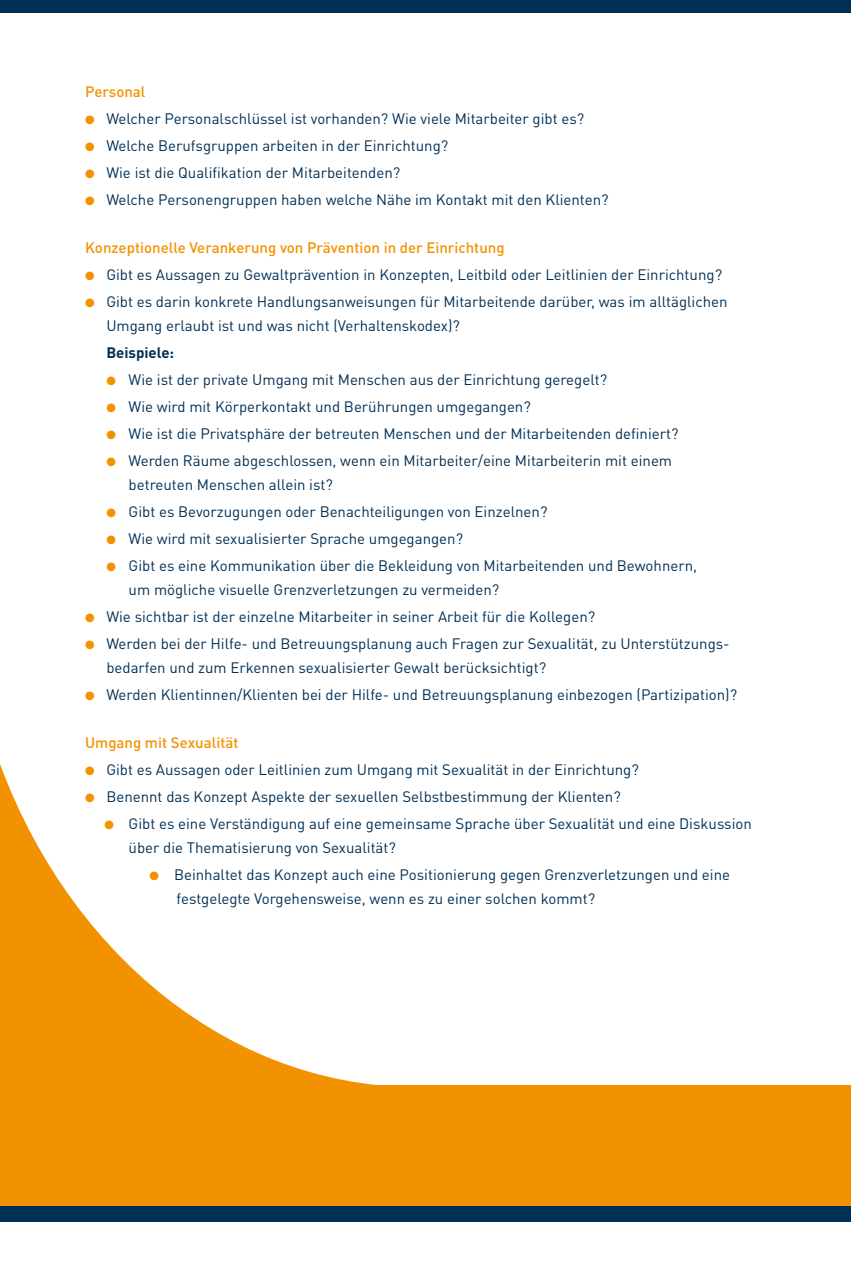
<style>
.page{position:relative;width:851px;height:1263px;background:#fff}
.page>*{position:absolute;margin:0;border:0;box-sizing:border-box;transform-origin:0 0}
.t1{font:15px/24px "DIN Pro";color:#003056}
.t2{font:500 15px "DIN Pro";color:#f39200}
.t3{font:700 15px "DIN Pro";color:#003056}
.s1{color:#f39200}
</style>
<div class="page">
<div style="left:0;top:0;width:850px;height:13px;background:#003056"></div>
<div style="left:0;top:1144px;width:850px;height:78px;background:#003056"></div>
<div style="left:0;top:1086px;width:850px;height:120px;background:#f39200"></div>
<svg style="left:0;top:764px;width:417px;height:322px"></svg>
<p class="t2" style="left:85px;top:81px;width:62px">Personal</p>
<p class="t1" style="left:85px;top:105px;width:500px"><span class="s1">●</span> Welcher Personalschlüssel ist vorhanden? Wie viele Mitarbeiter gibt es?</p>
<p class="t1" style="left:85px;top:132px;width:364px"><span class="s1">●</span> Welche Berufsgruppen arbeiten in der Einrichtung?</p>
<p class="t1" style="left:85px;top:159px;width:317px"><span class="s1">●</span> Wie ist die Qualifikation der Mitarbeitenden?</p>
<p class="t1" style="left:85px;top:186px;width:525px"><span class="s1">●</span> Welche Personengruppen haben welche Nähe im Kontakt mit den Klienten?</p>
<p class="t2" style="left:85px;top:237px;width:421px">Konzeptionelle Verankerung von Prävention in der Einrichtung</p>
<p class="t1" style="left:85px;top:261px;width:638px"><span class="s1">●</span> Gibt es Aussagen zu Gewaltprävention in Konzepten, Leitbild oder Leitlinien der Einrichtung?</p>
<p class="t1" style="left:106px;top:288px;width:622px;text-indent:-21px"><span class="s1">●</span> Gibt es darin konkrete Handlungsanweisungen für Mitarbeitende darüber, was im alltäglichen<br>Umgang erlaubt ist und was nicht (Verhaltenskodex)?</p>
<p class="t3" style="left:106px;top:342px;width:69px">Beispiele:</p>
<p class="t1" style="left:106px;top:366px;width:502px"><span class="s1">●</span> Wie ist der private Umgang mit Menschen aus der Einrichtung geregelt?</p>
<p class="t1" style="left:106px;top:393px;width:426px"><span class="s1">●</span> Wie wird mit Körperkontakt und Berührungen umgegangen?</p>
<p class="t1" style="left:106px;top:420px;width:573px"><span class="s1">●</span> Wie ist die Privatsphäre der betreuten Menschen und der Mitarbeitenden definiert?</p>
<p class="t1" style="left:129px;top:447px;width:545px;text-indent:-22px"><span class="s1">●</span> Werden Räume abgeschlossen, wenn ein Mitarbeiter/eine Mitarbeiterin mit einem betreuten Menschen allein ist?</p>
<p class="t1" style="left:106px;top:498px;width:442px"><span class="s1">●</span> Gibt es Bevorzugungen oder Benachteiligungen von Einzelnen?</p>
<p class="t1" style="left:106px;top:525px;width:358px"><span class="s1">●</span> Wie wird mit sexualisierter Sprache umgegangen?</p>
<p class="t1" style="left:129px;top:552px;width:570px;text-indent:-22px"><span class="s1">●</span> Gibt es eine Kommunikation über die Bekleidung von Mitarbeitenden und Bewohnern, um mögliche visuelle Grenzverletzungen zu vermeiden?</p>
<p class="t1" style="left:85px;top:603px;width:511px"><span class="s1">●</span> Wie sichtbar ist der einzelne Mitarbeiter in seiner Arbeit für die Kollegen?</p>
<p class="t1" style="left:106px;top:630px;width:624px;text-indent:-21px"><span class="s1">●</span> Werden bei der Hilfe- und Betreuungsplanung auch Fragen zur Sexualität, zu Unterstützungs&shy;bedarfen und zum Erkennen sexualisierter Gewalt berücksichtigt?</p>
<p class="t1" style="left:85px;top:681px;width:653px"><span class="s1">●</span> Werden Klientinnen/Klienten bei der Hilfe- und Betreuungsplanung einbezogen (Partizipation)?</p>
<p class="t2" style="left:85px;top:732px;width:155px">Umgang mit Sexualität</p>
<p class="t1" style="left:85px;top:756px;width:555px"><span class="s1">●</span> Gibt es Aussagen oder Leitlinien zum Umgang mit Sexualität in der Einrichtung?</p>
<p class="t1" style="left:85px;top:783px;width:537px"><span class="s1">●</span> Benennt das Konzept Aspekte der sexuellen Selbstbestimmung der Klienten?</p>
<p class="t1" style="left:129px;top:810px;width:624px;text-indent:-24px"><span class="s1">●</span> Gibt es eine Verständigung auf eine gemeinsame Sprache über Sexualität und eine Diskussion über die Thematisierung von Sexualität?</p>
<p class="t1" style="left:177px;top:861px;width:555px;text-indent:-27px"><span class="s1">●</span> Beinhaltet das Konzept auch eine Positionierung gegen Grenzverletzungen und eine festgelegte Vorgehensweise, wenn es zu einer solchen kommt?</p>
</div>
